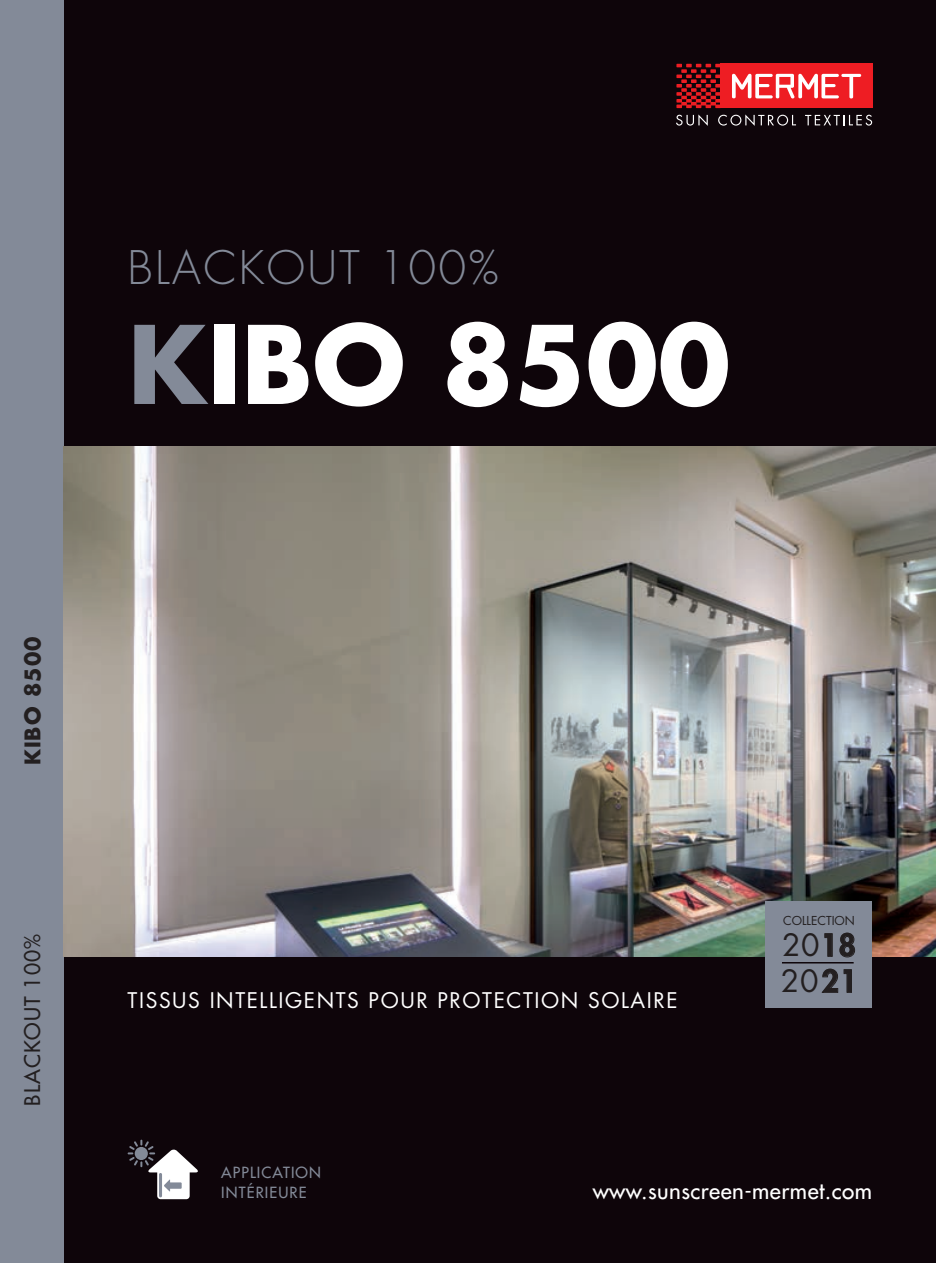
<style>
.page{position:relative;width:936px;height:1263px;background:#fff}
.page>*{position:absolute;margin:0;border:0;box-sizing:border-box;transform-origin:0 0}
.t1{font:700 105px "Futura";color:#fff}
.t2{font:300 45px "Futura";letter-spacing:.05em;color:#838a98}
.t3{font:30px "Futura";color:#231f20}
.t4{font:22.5px "Futura";letter-spacing:.02em;color:#fff}
.t5{font:21px "Futura";letter-spacing:.075em;color:#fff}
.t6{font:21px "Futura";letter-spacing:.05em;color:#231f20}
.t7{font:700 21px "Futura";letter-spacing:.05em;color:#231f20}
.t8{font:15px "Futura";letter-spacing:.075em;color:#838a98}
.t9{font:12px "Futura";color:#231f20}
.s1{color:#838a98}
.s2{font-weight:800}
</style>
<div class="page">
<div style="left:0;top:0;width:935px;height:1263px;background:#0e050a"></div>
<div style="left:720px;top:64px;width:152px;height:44px;background:#ee1d23"></div>
<svg style="left:676px;top:64px;width:44px;height:44px"></svg>
<svg style="left:732px;top:74px;width:129px;height:24px"></svg>
<svg style="left:676px;top:114px;width:31px;height:12px"></svg>
<svg style="left:718px;top:114px;width:78px;height:12px"></svg>
<svg style="left:805px;top:115px;width:67px;height:11px"></svg>
<div style="left:0;top:0;width:64px;height:1263px;background:#838a98"></div>
<svg style="left:128px;top:1140px;width:70px;height:59px"></svg>
<img style="left:64px;top:446px;width:871px;height:511px">
<div style="left:765px;top:901px;width:107px;height:107px;background:#838a98"></div>
<svg style="left:824px;top:933px;width:8px;height:24px"></svg>
<svg style="left:839px;top:932px;width:16px;height:26px"></svg>
<svg style="left:821px;top:968px;width:31px;height:25px"></svg>
<hr style="left:782px;top:962px;width:71px;height:1px;background:#0e050a">
<p class="t2" style="left:128px;top:239px;width:372px">BLACKOUT 100%</p>
<p class="t1" style="left:128px;top:292px;width:604px"><span class="s1">K</span>IBO 8500</p>
<p class="t7" style="left:18px;top:765px;width:130px;rotate:-90deg">KIBO 8500</p>
<p class="t6" style="left:19px;top:1106px;width:173px;rotate:-90deg">BLACKOUT 100%</p>
<p class="t5" style="left:128px;top:985px;width:551px">TISSUS INTELLIGENTS POUR PROTECTION SOLAIRE</p>
<p class="t9" style="left:783px;top:912px;width:73px">COLLECTION</p>
<p class="t3" style="left:782px;top:925px;width:75px">20<span class="s2">18</span></p>
<p class="t3" style="left:780px;top:961px;width:78px">20<span class="s2">21</span></p>
<p class="t8" style="left:221px;top:1163px;width:101px">APPLICATION</p>
<p class="t8" style="left:221px;top:1182px;width:87px">INTÉRIEURE</p>
<p class="t4" style="left:592px;top:1176px;width:281px">www.sunscreen-mermet.com</p>
</div>
